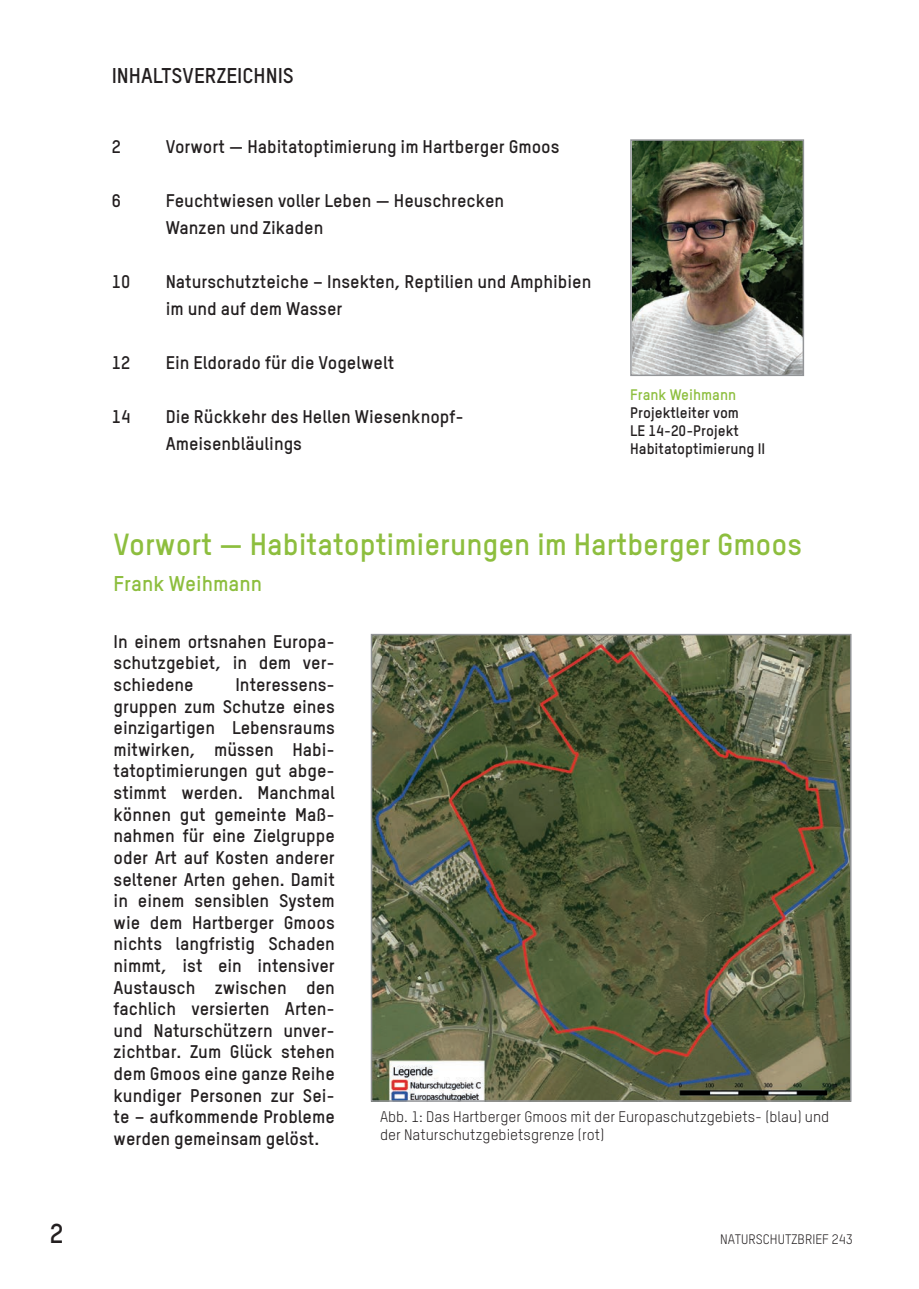
<style>
.page{position:relative;width:919px;height:1289px;background:#fff}
.page>*{position:absolute;margin:0;border:0;box-sizing:border-box;transform-origin:0 0}
.t1{font:700 30px "TSTARPRO";color:#8dbe3e}
.t2{font:700 27px "TSTARPRO";color:#231f20}
.t3{font:700 21px "TSTARPRO";color:#231f20}
.t4{font:700 21px "TSTARPRO";color:#8dbe3e}
.t5{font:700 18px/21.6px "TSTARPRO";color:#231f20}
.t6{font:15px/18px "TSTARPRO";color:#231f20}
.t7{font:700 15px/18px "TSTARPRO";color:#231f20}
.t8{font:700 15px "TSTARPRO";color:#8dbe3e}
.t9{font:13.5px "TSTARPRO";color:#231f20}
</style>
<div class="page">
<img style="left:633px;top:142px;width:168px;height:231px">
<div style="left:630px;top:139px;width:174px;height:237px;border:2px solid #939598"></div>
<img style="left:374px;top:637px;width:474px;height:461px">
<div style="left:371px;top:634px;width:480px;height:467px;border:2px solid #939598"></div>
<p class="t3" style="left:112px;top:62px;width:184px">INHALTSVERZEICHNIS</p>
<p class="t5" style="left:112px;top:136px;width:11px">2</p>
<p class="t5" style="left:166px;top:136px;width:395px">Vorwort — Habitatoptimierung im Hartberger Gmoos</p>
<p class="t5" style="left:112px;top:190px;width:11px">6</p>
<p class="t5" style="left:166px;top:187px;width:340px;line-height:27px">Feuchtwiesen voller Leben — Heuschrecken<br>Wanzen und Zikaden</p>
<p class="t5" style="left:112px;top:271px;width:20px">10</p>
<p class="t5" style="left:166px;top:268px;width:427px;line-height:27px">Naturschutzteiche – Insekten, Reptilien und Amphibien im und auf dem Wasser</p>
<p class="t5" style="left:112px;top:352px;width:20px">12</p>
<p class="t5" style="left:166px;top:352px;width:230px">Ein Eldorado für die Vogelwelt</p>
<p class="t5" style="left:112px;top:406px;width:20px">14</p>
<p class="t5" style="left:166px;top:403px;width:299px;line-height:27px">Die Rückkehr des Hellen Wiesenknopf-<br>Ameisenbläulings</p>
<p class="t8" style="left:630px;top:385px;width:108px">Frank Weihmann</p>
<p class="t7" style="left:630px;top:403px;width:137px">Projektleiter vom<br>LE 14-20-Projekt<br>Habitatoptimierung II</p>
<h1 class="t1" style="left:114px;top:525px;width:690px">Vorwort — Habitatoptimierungen im Hartberger Gmoos</h1>
<p class="t4" style="left:114px;top:570px;width:150px">Frank Weihmann</p>
<p class="t5" style="left:114px;top:630px;width:223px;text-align:justify">In einem ortsnahen Europa&shy;schutzgebiet, in dem ver&shy;schiedene</p>
<p class="t5" style="left:114px;top:673px;width:223px;text-align:justify;text-indent:122px">Interessens&shy;gruppen zum Schutze eines einzigartigen Lebensraums mitwirken, müssen Habi&shy;tatoptimierungen gut abge&shy;stimmt werden. Manchmal können gut gemeinte Maß&shy;nahmen für eine Zielgruppe oder Art auf Kosten anderer seltener Arten gehen. Damit in einem sensiblen System wie dem Hartberger Gmoos nichts langfristig Schaden nimmt, ist ein intensiver Austausch zwischen den fachlich versierten Arten&shy;und Naturschützern unver&shy;zichtbar. Zum Glück stehen dem Gmoos eine ganze Reihe kundiger Personen zur Sei&shy;te – aufkommende Probleme werden gemeinsam gelöst.</p>
<p class="t6" style="left:380px;top:1107px;width:451px">Abb. 1: Das Hartberger Gmoos mit der Europaschutzgebiets- (blau) und der Naturschutzgebietsgrenze (rot)</p>
<h2 class="t2" style="left:50px;top:1216px;width:15px">2</h2>
<p class="t9" style="left:720px;top:1231px;width:134px">NATURSCHUTZBRIEF 243</p>
</div>
